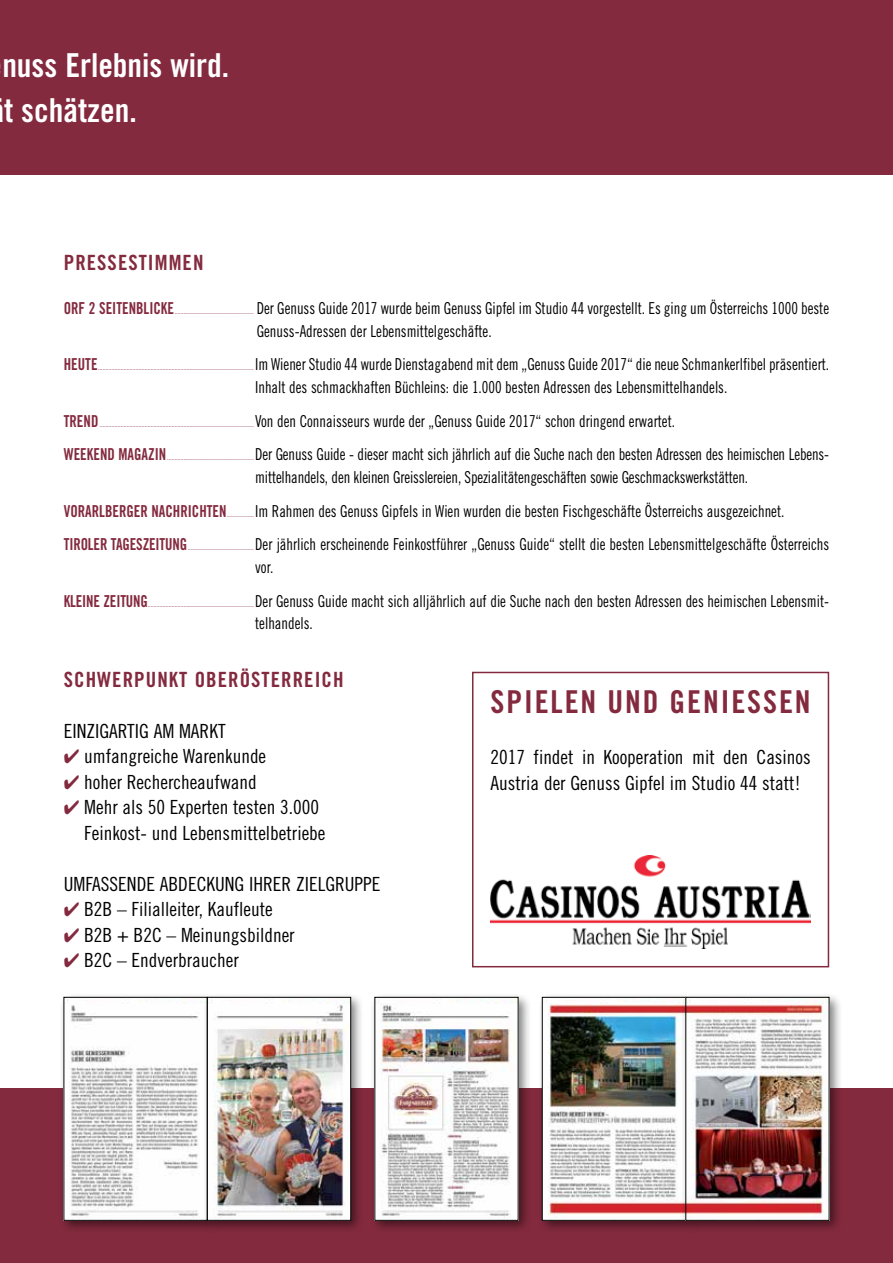
<style>
.page{position:relative;width:893px;height:1263px;background:#fff}
.page>*{position:absolute;margin:0;border:0;box-sizing:border-box;transform-origin:0 0}
.t1{font:33px/45px "Trade Gothic LT Std Bd Cn 20";color:#fff}
.t2{font:31.5px "Trade Gothic LT Std Bd Cn 20";letter-spacing:.06em;color:#842a3e}
.t3{font:21px "Trade Gothic LT Std Bd Cn 20";letter-spacing:.05em;color:#842a3e}
.t4{font:19.5px/25.5px "Trade Gothic LT Std Cn 18";color:#000}
.t5{font:16.5px/22.5px "Trade Gothic LT Std Cn 18";color:#000;scale:.9 1}
.t6{font:7.5px "Trade Gothic LT Std Cn 18";color:#842a3e;scale:.9 1}
.s1{font-family:"Trade Gothic LT Std Bd Cn 20";color:#842a3e}
.s2{font-size:7.5px;color:#842a3e}
.s3{font-family:"Trade Gothic LT Std Bd Cn 20";font-size:16.5px}
.s4{font-size:16.5px;color:#000}
.s5{color:#842a3e}
</style>
<div class="page">
<div style="left:0;top:0;width:893px;height:174px;background:#842a3e"></div>
<div style="left:0;top:1089px;width:893px;height:174px;background:#842a3e"></div>
<div style="left:537px;top:992px;width:162px;height:242px;background:#000;opacity:.5"></div>
<img style="left:544px;top:999px;width:137px;height:219px">
<div style="left:542px;top:997px;width:144px;height:223px;border:1px solid #000"></div>
<div style="left:681px;top:992px;width:161px;height:242px;background:#000;opacity:.5"></div>
<img style="left:688px;top:999px;width:139px;height:219px">
<div style="left:59px;top:992px;width:162px;height:242px;background:#000;opacity:.5"></div>
<img style="left:66px;top:999px;width:137px;height:219px">
<div style="left:203px;top:992px;width:161px;height:242px;background:#000;opacity:.5"></div>
<img style="left:209px;top:999px;width:140px;height:219px">
<div style="left:207px;top:997px;width:144px;height:223px;border:1px solid #000"></div>
<div style="left:370px;top:992px;width:161px;height:242px;background:#000;opacity:.5"></div>
<img style="left:377px;top:999px;width:139px;height:219px">
<div style="left:472px;top:672px;width:357px;height:295px;border:2px solid #842a3e"></div>
<img style="left:490px;top:856px;width:321px;height:93px">
<h1 class="t1" style="left:2px;top:42px;width:228px">nuss Erlebnis wird. t schätzen.</h1>
<p class="t3" style="left:64px;top:250px;width:141px">PRESSESTIMMEN</p>
<p class="t5" style="left:257px;top:297px;width:637px;text-indent:-193px"><span class="s1">ORF 2 SEITENBLICKE</span><span class="s2">.....................................................</span> Der Genuss Guide 2017 wurde beim Genuss Gipfel im Studio 44 vorgestellt. Es ging um Österreichs 1000 beste<br>Genuss-Adressen der Lebensmittelgeschäfte.</p>
<p class="t6" style="left:64px;top:363px;width:852px"><span class="s3">HEUTE</span>........................................................................................................ <span class="s4">Im Wiener Studio 44 wurde Dienstagabend mit dem „Genuss Guide 2017“ die neue Schmankerlfibel präsentiert.</span></p>
<p class="t5" style="left:255px;top:376px;width:526px">Inhalt des schmackhaften Büchleins: die 1.000 besten Adressen des Lebensmittelhandels.</p>
<p class="t6" style="left:64px;top:420px;width:681px"><span class="s3">TREND</span> .......................................................................................................<span class="s4">Von den Connaisseurs wurde der „Genuss Guide 2017“ schon dringend erwartet.</span></p>
<p class="t5" style="left:255px;top:443px;width:639px;text-indent:-191px"><span class="s1">WEEKEND MAGAZIN</span><span class="s2">..........................................................</span> Der Genuss Guide - dieser macht sich jährlich auf die Suche nach den besten Adressen des heimischen Lebens&shy;mittelhandels, den kleinen Greisslereien, Spezialitätengeschäften sowie Geschmackswerkstätten.</p>
<p class="t5" style="left:64px;top:494px;width:852px;line-height:33.8px"><span class="s1">VORARLBERGER NACHRICHTEN</span><span class="s2">..................</span> Im Rahmen des Genuss Gipfels in Wien wurden die besten Fischgeschäfte Österreichs ausgezeichnet.<br><span class="s1">TIROLER TAGESZEITUNG</span><span class="s2">............................................</span>Der jährlich erscheinende Feinkostführer „Genuss Guide“ stellt die besten Lebensmittelgeschäfte Österreichs</p>
<p class="t5" style="left:64px;top:550px;width:852px;line-height:33.8px;text-indent:191px">vor.<br><span class="s1">KLEINE ZEITUNG</span><span class="s2">.......................................................................</span>Der Genuss Guide macht sich alljährlich auf die Suche nach den besten Adressen des heimischen Lebensmit-</p>
<p class="t5" style="left:255px;top:612px;width:66px">telhandels.</p>
<p class="t3" style="left:64px;top:667px;width:281px">SCHWERPUNKT OBERÖSTERREICH</p>
<p class="t4" style="left:64px;top:718px;width:163px">EINZIGARTIG AM MARKT</p>
<p class="t4" style="left:64px;top:743px;width:204px"><span class="s5">✔</span> umfangreiche Warenkunde</p>
<p class="t4" style="left:64px;top:769px;width:195px"><span class="s5">✔</span> hoher Rechercheaufwand</p>
<p class="t4" style="left:84px;top:794px;width:243px;text-indent:-20px"><span class="s5">✔</span> Mehr als 50 Experten testen 3.000<br>Feinkost- und Lebensmittelbetriebe</p>
<p class="t4" style="left:64px;top:871px;width:318px">UMFASSENDE ABDECKUNG IHRER ZIELGRUPPE</p>
<p class="t4" style="left:64px;top:896px;width:211px"><span class="s5">✔</span> B2B – Filialleiter, Kaufleute</p>
<p class="t4" style="left:64px;top:922px;width:232px"><span class="s5">✔</span> B2B + B2C – Meinungsbildner</p>
<p class="t4" style="left:64px;top:947px;width:177px"><span class="s5">✔</span> B2C – Endverbraucher</p>
<h2 class="t2" style="left:490px;top:683px;width:322px">SPIELEN UND GENIESSEN</h2>
<p class="t4" style="left:490px;top:744px;width:322px">2017 findet in Kooperation mit den Casinos<br>Austria der Genuss Gipfel im Studio 44 statt!</p>
</div>
